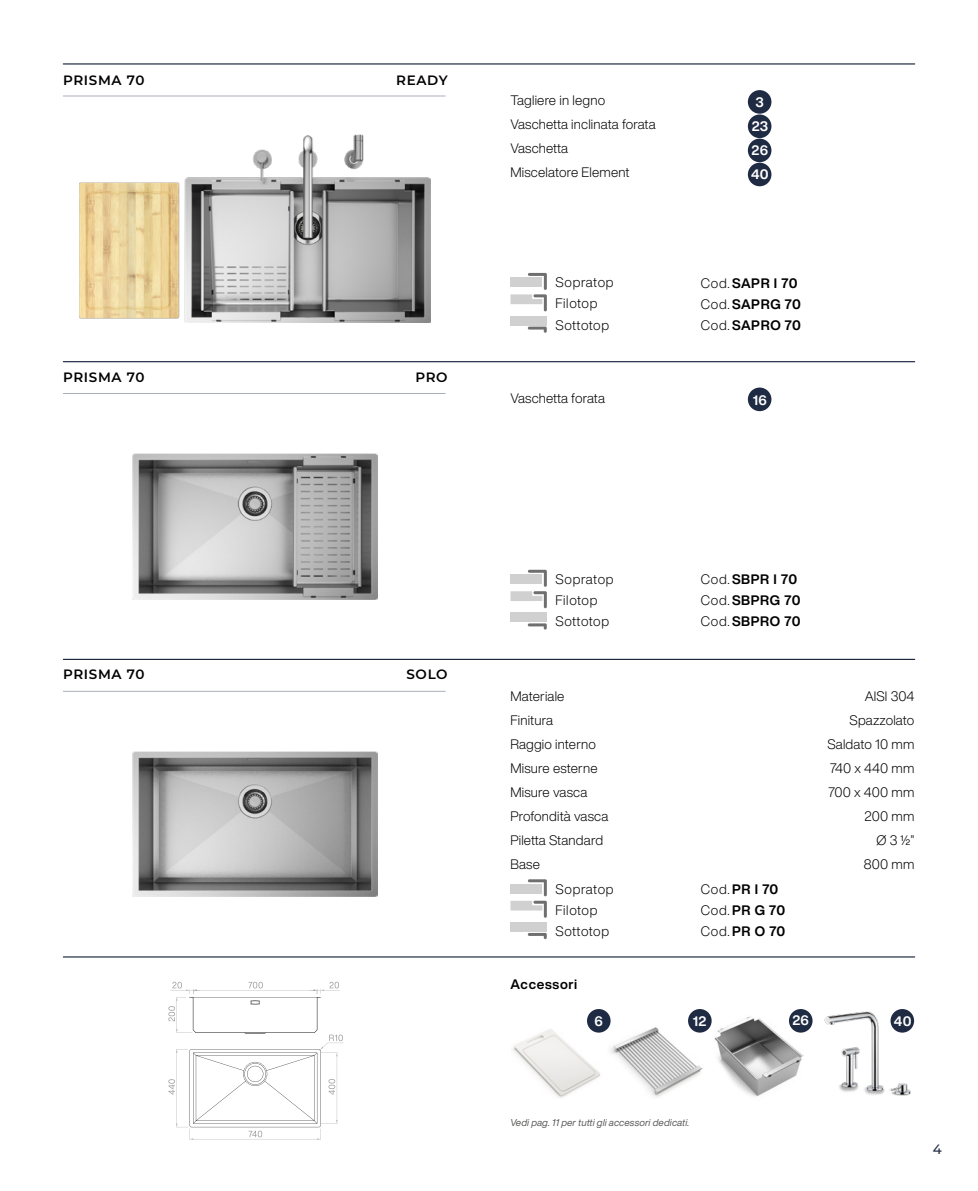
<style>
.page{position:relative;width:978px;height:1191px;background:#fff}
.page>*{position:absolute;margin:0;border:0;box-sizing:border-box;transform-origin:0 0}
.t1{font:300 13.5px/24px "Helvetica Now Display";letter-spacing:.015em;color:#000}
.t2{font:700 13.5px/21px "Helvetica Now Display";letter-spacing:.045em;color:#000}
.t3{font:300 13.5px/21px "Helvetica Now Display";letter-spacing:.035em;color:#000}
.t4{font:600 13.5px "Montserrat";letter-spacing:.05em;color:#000}
.t5{font:700 13.5px/24.2px "Helvetica Now Display";letter-spacing:.015em;color:#fff;text-align:center}
.t6{font:500 13.5px "Montserrat";color:#1f2b43}
.t7{font:italic 9.75px "Helvetica Now Display";letter-spacing:.015em;color:#575756}
.s1{font-weight:300}
</style>
<div class="page">
<img style="left:609px;top:1026px;width:99px;height:71px">
<img style="left:824px;top:1009px;width:91px;height:86px">
<img style="left:513px;top:1026px;width:89px;height:72px">
<img style="left:715px;top:1016px;width:89px;height:81px">
<hr style="left:63px;top:659px;width:852px;height:1px;background:#1f2b43">
<hr style="left:63px;top:956px;width:852px;height:1px;background:#1f2b43">
<hr style="left:63px;top:361px;width:852px;height:1px;background:#1f2b43">
<hr style="left:63px;top:63px;width:852px;height:2px;background:#1f2b43">
<svg style="left:63px;top:691px;width:383px;height:1px"></svg>
<svg style="left:63px;top:393px;width:383px;height:1px"></svg>
<svg style="left:63px;top:96px;width:383px;height:1px"></svg>
<div style="left:748px;top:90px;width:23px;height:24px;background:#1f2b43;border-radius:50%"></div>
<div style="left:748px;top:114px;width:23px;height:24px;background:#1f2b43;border-radius:50%"></div>
<div style="left:748px;top:139px;width:23px;height:23px;background:#1f2b43;border-radius:50%"></div>
<div style="left:748px;top:163px;width:23px;height:23px;background:#1f2b43;border-radius:50%"></div>
<div style="left:748px;top:387px;width:23px;height:24px;background:#1f2b43;border-radius:50%"></div>
<div style="left:587px;top:1009px;width:24px;height:23px;background:#1f2b43;border-radius:50%"></div>
<div style="left:688px;top:1009px;width:24px;height:23px;background:#1f2b43;border-radius:50%"></div>
<div style="left:789px;top:1009px;width:24px;height:23px;background:#1f2b43;border-radius:50%"></div>
<div style="left:890px;top:1009px;width:24px;height:23px;background:#1f2b43;border-radius:50%"></div>
<div style="left:510px;top:316px;width:37px;height:9px;background:#d0d0d0"></div>
<svg style="left:528px;top:326px;width:19px;height:7px"></svg>
<div style="left:510px;top:612px;width:37px;height:10px;background:#d0d0d0"></div>
<svg style="left:528px;top:623px;width:19px;height:6px"></svg>
<div style="left:510px;top:922px;width:37px;height:9px;background:#d0d0d0"></div>
<svg style="left:528px;top:933px;width:19px;height:6px"></svg>
<svg style="left:510px;top:273px;width:37px;height:38px"></svg>
<svg style="left:510px;top:570px;width:37px;height:38px"></svg>
<svg style="left:510px;top:879px;width:37px;height:38px"></svg>
<img style="left:133px;top:751px;width:244px;height:145px">
<img style="left:80px;top:134px;width:350px;height:189px">
<img style="left:133px;top:453px;width:244px;height:146px">
<svg style="left:168px;top:981px;width:175px;height:159px"></svg>
<p class="t4" style="left:63px;top:70px;width:83px">PRISMA 70</p>
<p class="t4" style="left:396px;top:70px;width:53px">READY</p>
<p class="t1" style="left:510px;top:88px;width:147px">Tagliere in legno<br>Vaschetta inclinata forata<br>Vaschetta<br>Miscelatore Element</p>
<p class="t5" style="left:751px;top:90px;width:19px">3<br>23<br>26<br>40</p>
<p class="t3" style="left:555px;top:272px;width:60px">Sopratop<br>Filotop<br>Sottotop</p>
<p class="t2" style="left:701px;top:272px;width:102px"><span class="s1">Cod.</span>SAPR I 70<br><span class="s1">Cod.</span>SAPRG 70<br><span class="s1">Cod.</span>SAPRO 70</p>
<p class="t4" style="left:63px;top:368px;width:83px">PRISMA 70</p>
<p class="t4" style="left:415px;top:368px;width:34px">PRO</p>
<p class="t1" style="left:510px;top:386px;width:96px">Vaschetta forata</p>
<p class="t5" style="left:753px;top:388px;width:16px">16</p>
<p class="t3" style="left:555px;top:569px;width:60px">Sopratop<br>Filotop<br>Sottotop</p>
<p class="t2" style="left:701px;top:569px;width:101px"><span class="s1">Cod.</span>SBPR I 70<br><span class="s1">Cod.</span>SBPRG 70<br><span class="s1">Cod.</span>SBPRO 70</p>
<p class="t4" style="left:63px;top:665px;width:83px">PRISMA 70</p>
<p class="t4" style="left:406px;top:665px;width:43px">SOLO</p>
<p class="t1" style="left:510px;top:683px;width:99px">Materiale<br>Finitura<br>Raggio interno<br>Misure esterne<br>Misure vasca<br>Profondità vasca<br>Piletta Standard<br>Base</p>
<p class="t1" style="left:827px;top:683px;width:88px;text-align:right">AISI 304<br>Spazzolato<br>Saldato 10 mm<br>740 x 440 mm<br>700 x 400 mm<br>200 mm<br>Ø 3 ½”<br>800 mm</p>
<p class="t3" style="left:555px;top:878px;width:60px">Sopratop<br>Filotop<br>Sottotop</p>
<p class="t2" style="left:701px;top:878px;width:86px"><span class="s1">Cod.</span>PR I 70<br><span class="s1">Cod.</span>PR G 70<br><span class="s1">Cod.</span>PR O 70</p>
<p class="t2" style="left:510px;top:973px;width:68px">Accessori</p>
<p class="t5" style="left:594px;top:1009px;width:10px">6</p>
<p class="t5" style="left:693px;top:1009px;width:15px">12</p>
<p class="t5" style="left:792px;top:1008px;width:18px">26</p>
<p class="t5" style="left:894px;top:1009px;width:19px">40</p>
<p class="t7" style="left:510px;top:1116px;width:181px">Vedi pag. 11 per tutti gli accessori dedicati.</p>
<p class="t6" style="left:933px;top:1139px;width:11px">4</p>
</div>
